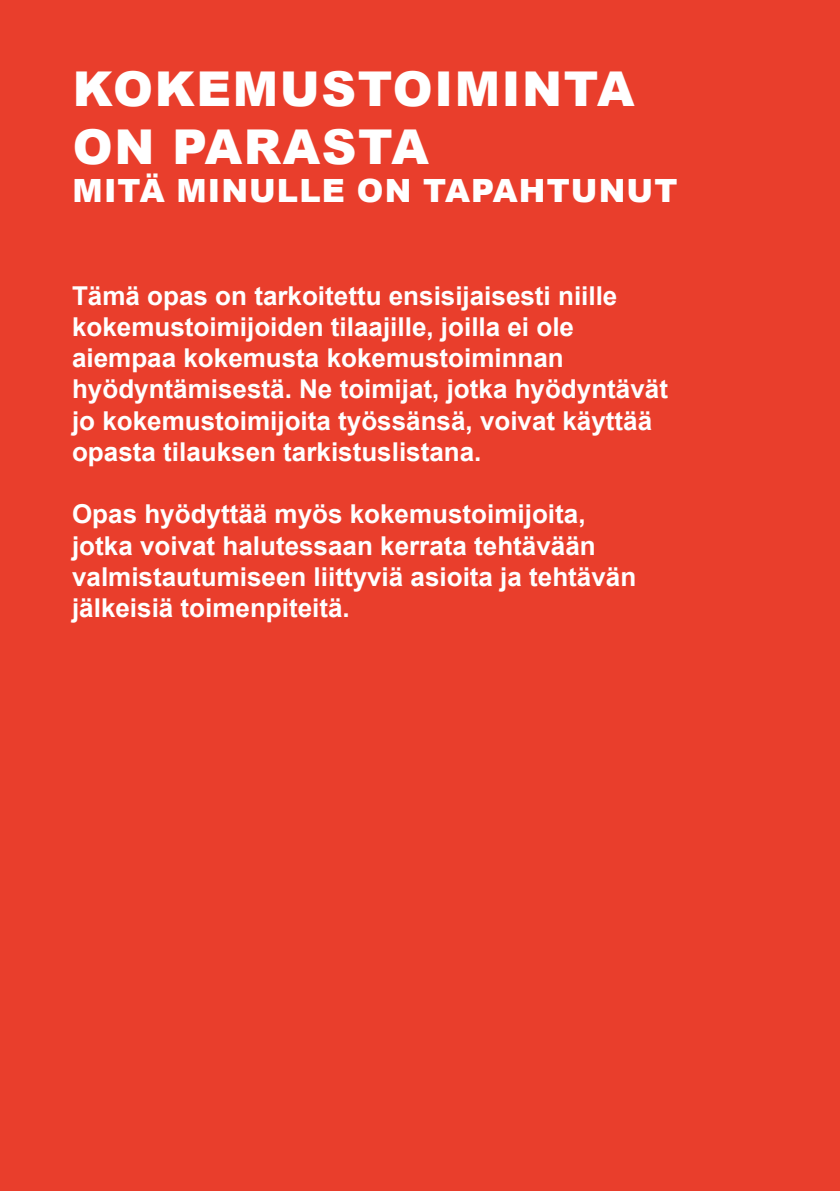
<style>
.page{position:relative;width:840px;height:1191px;background:#fff}
.page>*{position:absolute;margin:0;border:0;box-sizing:border-box;transform-origin:0 0}
.t1{font:900 48px/57.6px "Arial";letter-spacing:.035em;color:#fff}
.t2{font:900 32px "Arial";letter-spacing:.035em;color:#fff}
.t3{font:700 26px/31.2px "Arial";color:#fff}
</style>
<div class="page">
<div style="left:0;top:0;width:839px;height:1191px;background:#e93e2c"></div>
<h1 class="t1" style="left:73px;top:59px;width:562px">KOKEMUSTOIMINTA<br>ON PARASTA</h1>
<p class="t2" style="left:73px;top:168px;width:606px">MITÄ MINULLE ON TAPAHTUNUT</p>
<p class="t3" style="left:72px;top:280px;width:597px">Tämä opas on tarkoitettu ensisijaisesti niille kokemustoimijoiden tilaajille, joilla ei ole aiempaa kokemusta kokemustoiminnan hyödyntämisestä. Ne toimijat, jotka hyödyntävät jo kokemustoimijoita työssänsä, voivat käyttää opasta tilauksen tarkistuslistana.</p>
<p class="t3" style="left:72px;top:499px;width:565px">Opas hyödyttää myös kokemustoimijoita, jotka voivat halutessaan kerrata tehtävään valmistautumiseen liittyviä asioita ja tehtävän jälkeisiä toimenpiteitä.</p>
</div>
